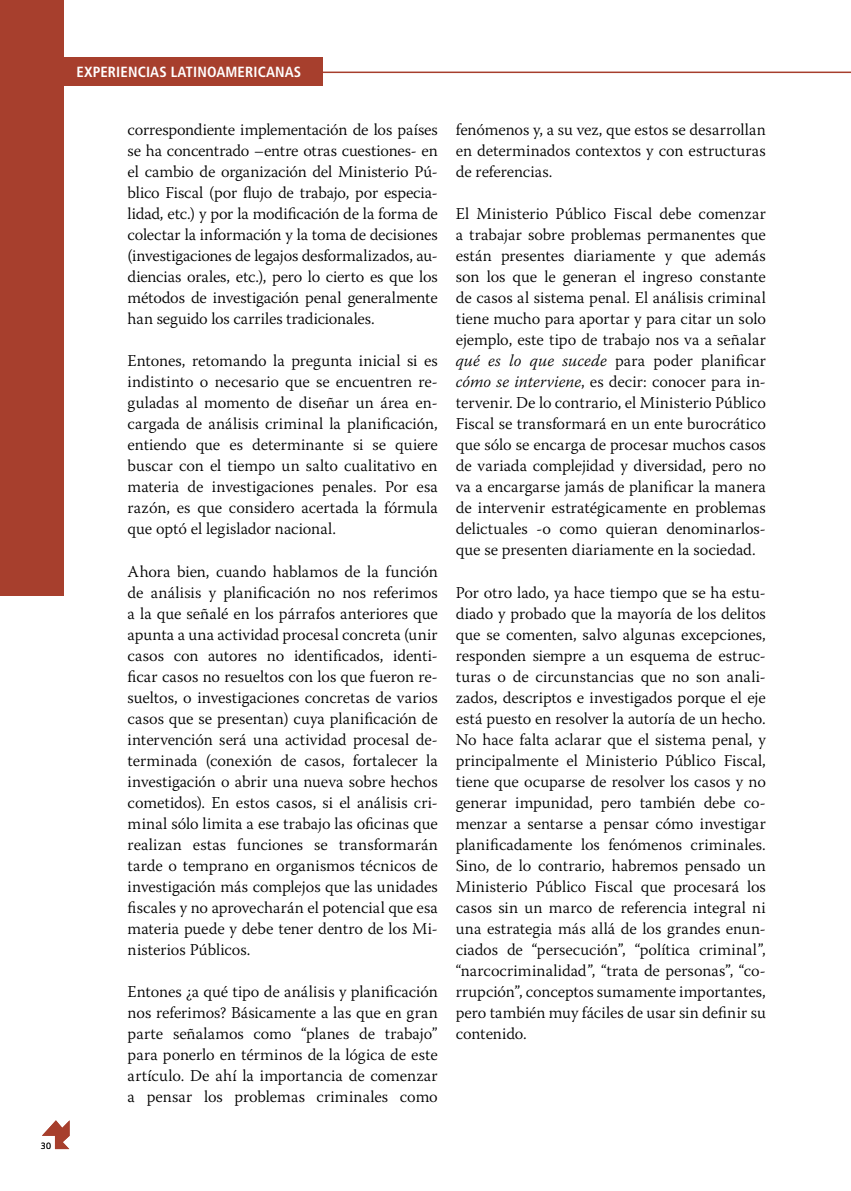
<style>
.page{position:relative;width:851px;height:1191px;background:#fff}
.page>*{position:absolute;margin:0;border:0;box-sizing:border-box;transform-origin:0 0}
.SJ_texto_principal{font:300 16.5px/21px "Warnock Pro";letter-spacing:-.005em;color:#000;text-align:justify}
.t1{font:700 condensed 14.7px "Frutiger LT Std";letter-spacing:.01em;color:#fff}
.t2{font:300 9px "Frutiger LT Std";color:#000}
.s1{font-style:italic}
</style>
<div class="page">
<hr style="left:0;top:72px;width:850px;height:1px;background:#a73f2d">
<svg style="left:42px;top:1120px;width:28px;height:29px"></svg>
<div style="left:0;top:0;width:64px;height:595px;background:#a73f2d"></div>
<div style="left:0;top:57px;width:322px;height:29px;background:#a73f2d"></div>
<p class="t2" style="left:41px;top:1140px;width:12px">30</p>
<p class="t1" style="left:77px;top:63px;width:226px">EXPERIENCIAS LATINOAMERICANAS</p>
<p class="SJ_texto_principal" style="left:128px;top:119px;width:311px">correspondiente implementación de los países se ha concentrado –entre otras cuestiones- en el cambio de organización del Ministerio Pú&shy;blico Fiscal (por flujo de trabajo, por especia&shy;lidad, etc.) y por la modificación de la forma de colectar la información y la toma de decisiones (investigaciones de legajos desformalizados, au&shy;diencias orales, etc.), pero lo cierto es que los métodos de investigación penal generalmente han seguido los carriles tradicionales.</p>
<p class="SJ_texto_principal" style="left:128px;top:350px;width:311px">Entones, retomando la pregunta inicial si es indistinto o necesario que se encuentren re&shy;guladas al momento de diseñar un área en&shy;cargada de análisis criminal la planificación, entiendo que es determinante si se quiere buscar con el tiempo un salto cualitativo en materia de investigaciones penales. Por esa razón, es que considero acertada la fórmula que optó el legislador nacional.</p>
<p class="SJ_texto_principal" style="left:128px;top:560px;width:311px">Ahora bien, cuando hablamos de la función de análisis y planificación no nos referimos a la que señalé en los párrafos anteriores que apunta a una actividad procesal concreta (unir casos con autores no identificados, identi&shy;ficar casos no resueltos con los que fueron re&shy;sueltos, o investigaciones concretas de varios casos que se presentan) cuya planificación de intervención será una actividad procesal de&shy;terminada (conexión de casos, fortalecer la investigación o abrir una nueva sobre hechos cometidos). En estos casos, si el análisis cri&shy;minal sólo limita a ese trabajo las oficinas que realizan estas funciones se transformarán tarde o temprano en organismos técnicos de investigación más complejos que las unidades fiscales y no aprovecharán el potencial que esa materia puede y debe tener dentro de los Mi&shy;nisterios Públicos.</p>
<p class="SJ_texto_principal" style="left:128px;top:980px;width:311px">Entones ¿a qué tipo de análisis y planificación nos referimos? Básicamente a las que en gran parte señalamos como “planes de trabajo” para ponerlo en términos de la lógica de este artículo. De ahí la importancia de comenzar a pensar los problemas criminales como</p>
<p class="SJ_texto_principal" style="left:455px;top:119px;width:311px">fenómenos y, a su vez, que estos se desarrollan en determinados contextos y con estructuras de referencias.</p>
<p class="SJ_texto_principal" style="left:455px;top:203px;width:311px">El Ministerio Público Fiscal debe comenzar a trabajar sobre problemas permanentes que están presentes diariamente y que además son los que le generan el ingreso constante de casos al sistema penal. El análisis criminal tiene mucho para aportar y para citar un solo ejemplo, este tipo de trabajo nos va a señalar <span class="s1">qué es lo que sucede</span> para poder planificar <span class="s1">cómo se interviene</span>, es decir: conocer para in&shy;tervenir. De lo contrario, el Ministerio Público Fiscal se transformará en un ente burocrático que sólo se encarga de procesar muchos casos de variada complejidad y diversidad, pero no va a encargarse jamás de planificar la manera de intervenir estratégicamente en problemas delictuales -o como quieran denominarlos&shy;que se presenten diariamente en la sociedad.</p>
<p class="SJ_texto_principal" style="left:455px;top:581px;width:311px">Por otro lado, ya hace tiempo que se ha estu&shy;diado y probado que la mayoría de los delitos que se comenten, salvo algunas excepciones, responden siempre a un esquema de estruc&shy;turas o de circunstancias que no son anali&shy;zados, descriptos e investigados porque el eje está puesto en resolver la autoría de un hecho.<br>No hace falta aclarar que el sistema penal, y principalmente el Ministerio Público Fiscal, tiene que ocuparse de resolver los casos y no generar impunidad, pero también debe co&shy;menzar a sentarse a pensar cómo investigar planificadamente los fenómenos criminales.<br>Sino, de lo contrario, habremos pensado un Ministerio Público Fiscal que procesará los casos sin un marco de referencia integral ni una estrategia más allá de los grandes enun&shy;ciados de “persecución”, “política criminal”, “narcocriminalidad”, “trata de personas”, “co&shy;rrupción”, conceptos sumamente importantes, pero también muy fáciles de usar sin definir su contenido.</p>
</div>
